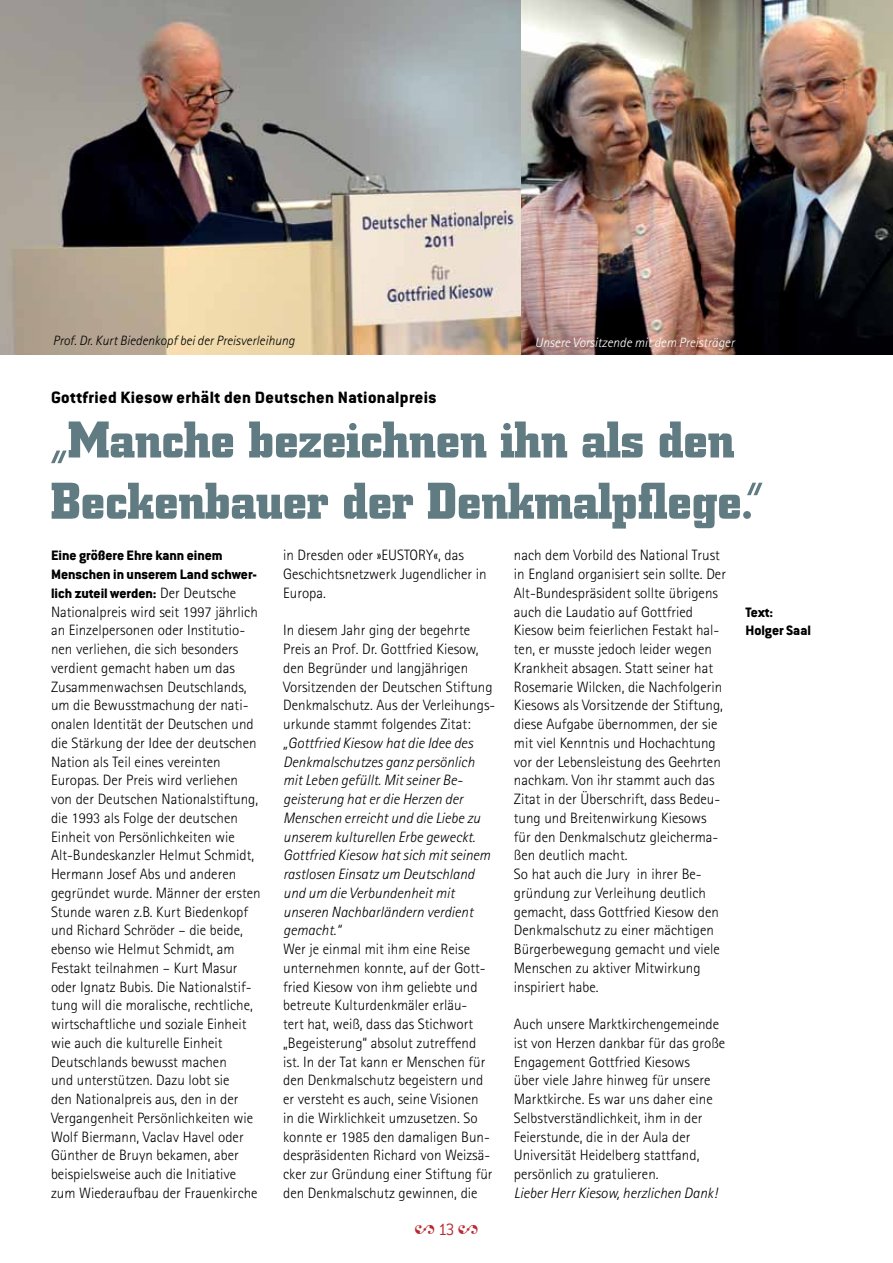
<style>
.page{position:relative;width:893px;height:1263px;background:#fff}
.page>*{position:absolute;margin:0;border:0;box-sizing:border-box;transform-origin:0 0}
.t1{font:700 51px/61.2px "City";color:#617b82}
.t2{font:800 18px "Conduit ITC Std";letter-spacing:.025em;color:#000}
.t3{font:18px "Adobe Garamond Pro";color:#b8292f}
.t4{font:300 15px/18.8px "Rotis Sans Serif";color:#000}
.t5{font:italic 300 15px/18.8px "Rotis Sans Serif";color:#000}
.t6{font:800 15px/18.8px "Conduit ITC Std";color:#000}
.t7{font:italic 300 13.5px "Rotis Sans Serif";color:#000}
.t8{font:italic 300 13.5px "Rotis Sans Serif";color:#fff}
.s1{font-family:"Rotis Sans Serif";font-weight:300}
.s2{font-family:"Conduit ITC Std";font-weight:300}
</style>
<div class="page">
<img style="left:0;top:0;width:522px;height:354px">
<img style="left:522px;top:0;width:371px;height:354px">
<p class="t7" style="left:53px;top:333px;width:243px">Prof. Dr. Kurt Biedenkopf bei der Preisverleihung</p>
<p class="t8" style="left:535px;top:335px;width:201px">Unsere Vorsitzende mit dem Preisträger</p>
<p class="t2" style="left:51px;top:386px;width:387px">Gottfried Kiesow erhält den Deutschen Nationalpreis</p>
<h1 class="t1" style="left:51px;top:410px;width:713px">„Manche bezeichnen ihn als den<br>Beckenbauer der Denkmalpflege.“</h1>
<p class="t4" style="left:283px;top:546px;width:205px">in Dresden oder »EUSTORY«, das<br>Geschichtsnetzwerk Jugendlicher in<br>Europa.</p>
<p class="t4" style="left:283px;top:621px;width:214px">In diesem Jahr ging der begehrte Preis an Prof. Dr. Gottfried Kiesow, den Begründer und langjährigen Vorsitzenden der Deutschen Stiftung Denkmalschutz. Aus der Verleihungs&shy;urkunde stammt folgendes Zitat:</p>
<p class="t5" style="left:283px;top:734px;width:209px">„Gottfried Kiesow hat die Idee des<br>Denkmalschutzes ganz persönlich mit Leben gefüllt. Mit seiner Be&shy;geisterung hat er die Herzen der<br>Menschen erreicht und die Liebe zu unserem kulturellen Erbe geweckt.<br>Gottfried Kiesow hat sich mit seinem rastlosen Einsatz um Deutschland und um die Verbundenheit mit unseren Nachbarländern verdient gemacht.“</p>
<p class="t4" style="left:283px;top:940px;width:211px">Wer je einmal mit ihm eine Reise unternehmen konnte, auf der Gott&shy;fried Kiesow von ihm geliebte und betreute Kulturdenkmäler erläu-<br>tert hat, weiß, dass das Stichwort „Begeisterung“ absolut zutreffend ist. In der Tat kann er Menschen für den Denkmalschutz begeistern und er versteht es auch, seine Visionen in die Wirklichkeit umzusetzen. So konnte er 1985 den damaligen Bun&shy;despräsidenten Richard von Weizsä&shy;cker zur Gründung einer Stiftung für den Denkmalschutz gewinnen, die</p>
<p class="t4" style="left:514px;top:546px;width:214px">nach dem Vorbild des National Trust in England organisiert sein sollte. Der Alt-Bundespräsident sollte übrigens auch die Laudatio auf Gottfried Kiesow beim feierlichen Festakt hal&shy;ten, er musste jedoch leider wegen Krankheit absagen. Statt seiner hat Rosemarie Wilcken, die Nachfolgerin Kiesows als Vorsitzende der Stiftung, diese Aufgabe übernommen, der sie mit viel Kenntnis und Hochachtung vor der Lebensleistung des Geehrten nachkam. Von ihr stammt auch das Zitat in der Überschrift, dass Bedeu&shy;tung und Breitenwirkung Kiesows für den Denkmalschutz gleicherma&shy;ßen deutlich macht.<br>So hat auch die Jury in ihrer Be&shy;gründung zur Verleihung deutlich gemacht, dass Gottfried Kiesow den Denkmalschutz zu einer mächtigen Bürgerbewegung gemacht und viele Menschen zu aktiver Mitwirkung inspiriert habe.</p>
<p class="t4" style="left:514px;top:1015px;width:213px">Auch unsere Marktkirchengemeinde ist von Herzen dankbar für das große Engagement Gottfried Kiesows<br>über viele Jahre hinweg für unsere Marktkirche. Es war uns daher eine Selbstverständlichkeit, ihm in der Feierstunde, die in der Aula der Universität Heidelberg stattfand, persönlich zu gratulieren.</p>
<p class="t5" style="left:514px;top:1184px;width:205px">Lieber Herr Kiesow, herzlichen Dank!</p>
<p class="t6" style="left:51px;top:546px;width:207px">Eine größere Ehre kann einem<br>Menschen in unserem Land schwer&shy;lich zuteil werden: <span class="s1">Der Deutsche</span></p>
<p class="t4" style="left:51px;top:602px;width:211px">Nationalpreis wird seit 1997 jährlich an Einzelpersonen oder Institutio&shy;nen verliehen, die sich besonders verdient gemacht haben um das Zusammenwachsen Deutschlands, um die Bewusstmachung der nati&shy;onalen Identität der Deutschen und die Stärkung der Idee der deutschen Nation als Teil eines vereinten Europas. Der Preis wird verliehen von der Deutschen Nationalstiftung, die 1993 als Folge der deutschen Einheit von Persönlichkeiten wie Alt-Bundeskanzler Helmut Schmidt, Hermann Josef Abs und anderen gegründet wurde. Männer der ersten Stunde waren z.B. Kurt Biedenkopf und Richard Schröder – die beide, ebenso wie Helmut Schmidt, am Festakt teilnahmen – Kurt Masur oder Ignatz Bubis. Die Nationalstif&shy;tung will die moralische, rechtliche, wirtschaftliche und soziale Einheit wie auch die kulturelle Einheit Deutschlands bewusst machen<br>und unterstützen. Dazu lobt sie<br>den Nationalpreis aus, den in der Vergangenheit Persönlichkeiten wie Wolf Biermann, Vaclav Havel oder Günther de Bruyn bekamen, aber beispielsweise auch die Initiative zum Wiederaufbau der Frauenkirche</p>
<p class="t6" style="left:745px;top:602px;width:67px">Text:<br>Holger Saal</p>
<p class="t3" style="left:414px;top:1219px;width:66px">2 <span class="s2">13</span> 2</p>
</div>
